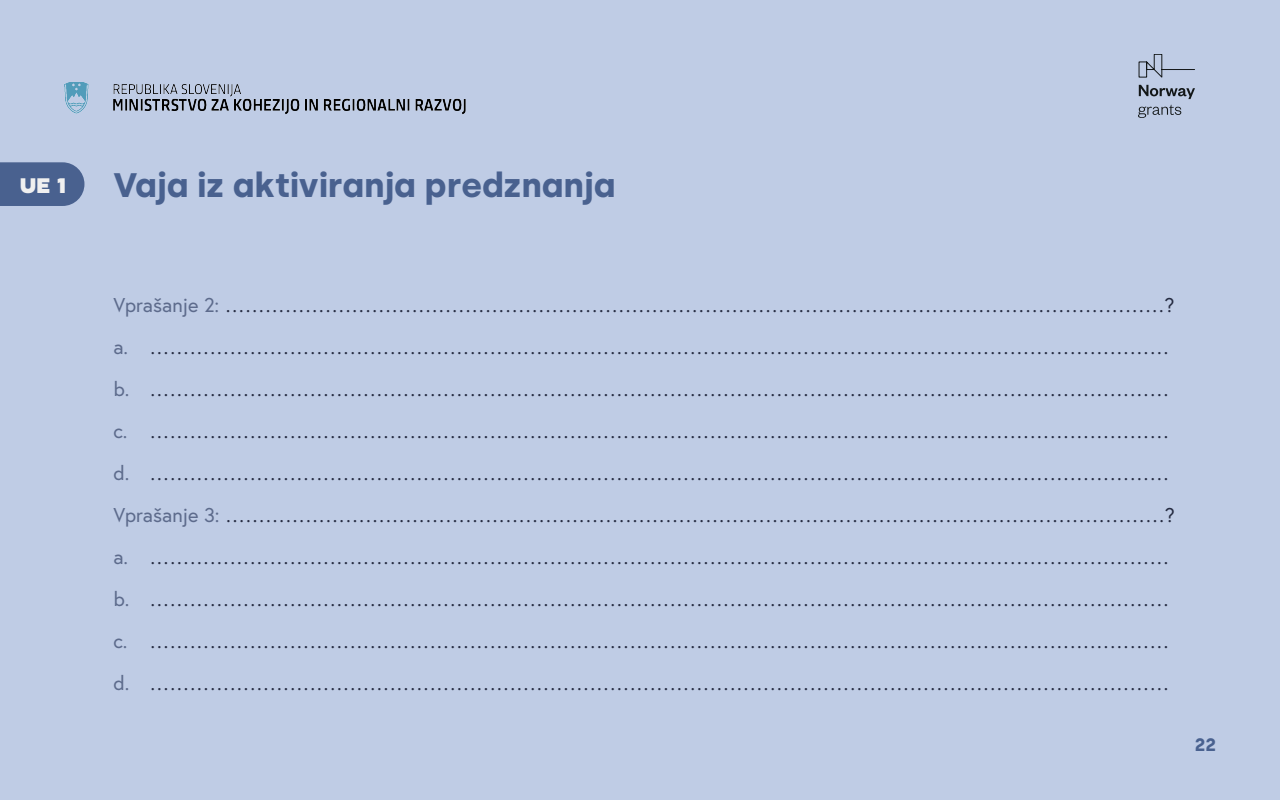
<style>
.page{position:relative;width:1280px;height:800px;background:#bfcce5}
.page>*{position:absolute;margin:0;border:0;box-sizing:border-box;transform-origin:0 0}
.t1{font:700 34px "Silka";color:#49618f}
.t2{font:21px "CHANEY";color:#f0f0f0}
.t3{font:20px/42px "Europa";color:#252b41}
.t4{font:700 18px "Silka";color:#49618f}
.s1{color:#5d6b8c}
</style>
<div class="page">
<svg style="left:1138px;top:54px;width:57px;height:24px"></svg>
<svg style="left:1139px;top:85px;width:56px;height:14px"></svg>
<svg style="left:1138px;top:105px;width:43px;height:13px"></svg>
<img style="left:64px;top:82px;width:402px;height:33px">
<svg style="left:0;top:162px;width:84px;height:44px;background:#4f6794"></svg>
<p class="t2" style="left:20px;top:172px;width:47px">UE 1</p>
<h1 class="t1" style="left:113px;top:165px;width:503px">Vaja iz aktiviranja predznanja</h1>
<p class="t3" style="left:113px;top:283px;width:1063px"><span class="s1">Vprašanje 2:</span> ……………………………………………………………………………………………………………………………? <span class="s1">a.</span> ……………………………………………………………………………………………………………………………………… <span class="s1">b.</span> ……………………………………………………………………………………………………………………………………… <span class="s1">c.</span> ……………………………………………………………………………………………………………………………………… <span class="s1">d.</span> ……………………………………………………………………………………………………………………………………… <span class="s1">Vprašanje 3:</span> ……………………………………………………………………………………………………………………………? <span class="s1">a.</span> ……………………………………………………………………………………………………………………………………… <span class="s1">b.</span> ……………………………………………………………………………………………………………………………………… <span class="s1">c.</span> ……………………………………………………………………………………………………………………………………… <span class="s1">d.</span> ………………………………………………………………………………………………………………………………………</p>
<p class="t4" style="left:1195px;top:734px;width:23px">22</p>
</div>
